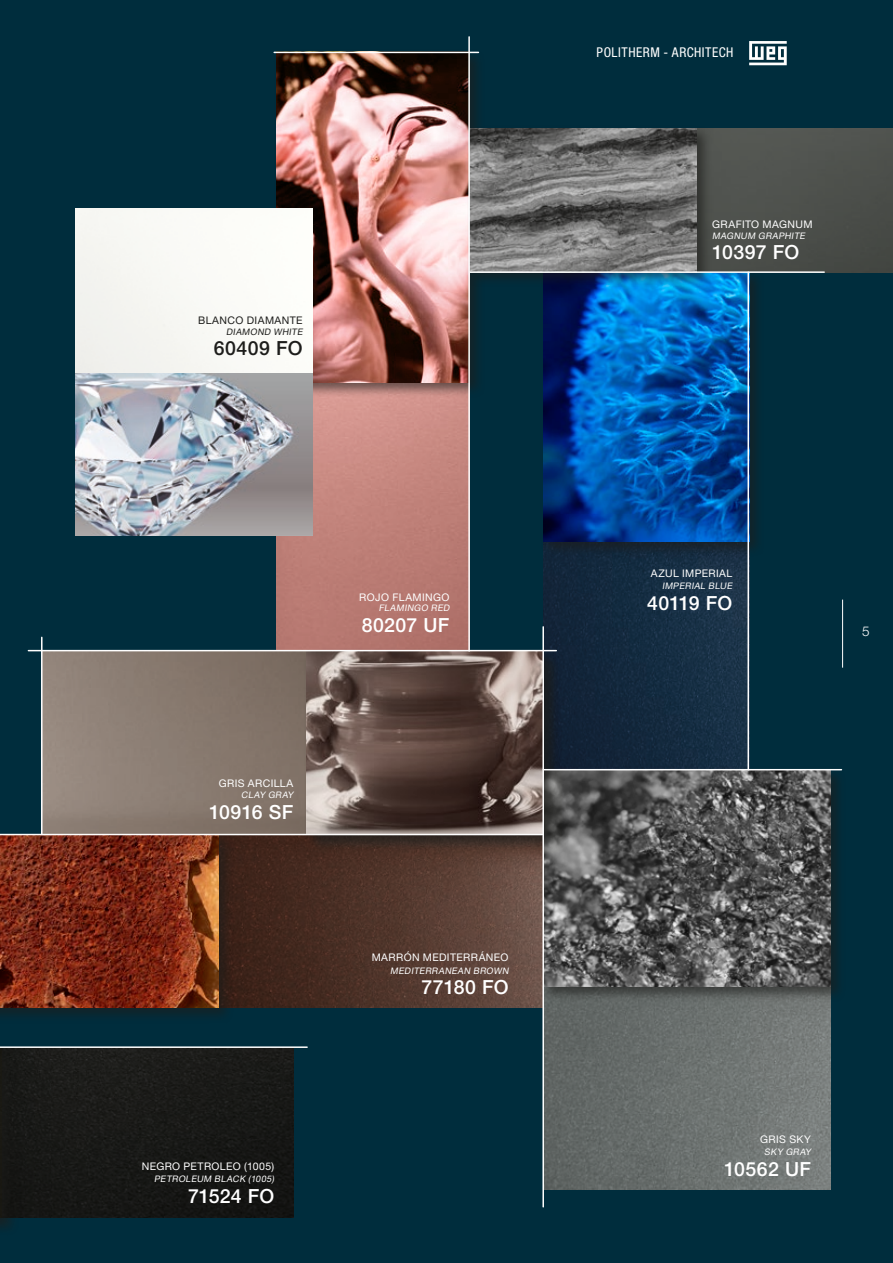
<style>
.page{position:relative;width:893px;height:1263px;background:#002d3d}
.page>*{position:absolute;margin:0;border:0;box-sizing:border-box;transform-origin:0 0}
.t1{font:500 19.5px "Helvetica Neue LT Pro";letter-spacing:.005em;color:#fff}
.t2{font:500 19.5px "Helvetica Neue LT Pro";letter-spacing:.025em;color:#1d1d1b}
.t3{font:condensed 13.5px "Helvetica Neue LT Pro";letter-spacing:.04em;color:#fff}
.t4{font:300 13.5px "Helvetica Neue LT Pro";color:#fff}
.t5{font:10.5px "Helvetica Neue LT Pro";letter-spacing:.035em;color:#fff}
.t6{font:10.5px "Helvetica Neue LT Pro";letter-spacing:.04em;color:#1d1d1b}
.t7{font:italic 9px "Helvetica Neue LT Pro";color:#fff}
.t8{font:italic 9px "Helvetica Neue LT Pro";color:#1d1d1b}
</style>
<div class="page">
<svg style="left:749px;top:41px;width:38px;height:24px"></svg>
<hr style="left:842px;top:600px;width:1px;height:68px;background:#fff">
<img style="left:276px;top:398px;width:192px;height:252px">
<img style="left:234px;top:835px;width:308px;height:173px">
<img style="left:43px;top:651px;width:261px;height:183px">
<div style="left:273px;top:49px;width:212px;height:349px;background:#1d1d1b;opacity:.6"></div>
<img style="left:544px;top:1002px;width:286px;height:187px">
<div style="left:15px;top:1048px;width:278px;height:169px;background:#181917"></div>
<div style="left:0;top:832px;width:234px;height:191px;background:#1d1d1b;opacity:.6"></div>
<div style="left:712px;top:129px;width:181px;height:143px;background:#4e514c"></div>
<img style="left:543px;top:557px;width:204px;height:210px">
<div style="left:540px;top:269px;width:224px;height:288px;background:#1d1d1b;opacity:.6"></div>
<div style="left:467px;top:126px;width:245px;height:161px;background:#1d1d1b;opacity:.6"></div>
<svg style="left:470px;top:129px;width:227px;height:142px;background:#747474"></svg>
<div style="left:540px;top:767px;width:305px;height:235px;background:#1d1d1b;opacity:.6"></div>
<img style="left:544px;top:770px;width:286px;height:217px">
<div style="left:304px;top:648px;width:255px;height:202px;background:#1d1d1b;opacity:.6"></div>
<svg style="left:0;top:835px;width:218px;height:172px;background:#7d2d18"></svg>
<div style="left:0;top:1049px;width:20px;height:187px;background:#1d1d1b"></div>
<hr style="left:0;top:1047px;width:1px;height:170px;background:#100d04">
<img style="left:276px;top:53px;width:192px;height:330px">
<div style="left:309px;top:653px;width:253px;height:200px;background:#1d1d1b;opacity:.75"></div>
<svg style="left:307px;top:651px;width:235px;height:183px;background:#6a5852"></svg>
<hr style="left:0;top:1046px;width:307px;height:2px;background:#fff">
<hr style="left:0;top:834px;width:542px;height:1px;background:#fff">
<hr style="left:543px;top:769px;width:298px;height:1px;background:#fff">
<hr style="left:470px;top:271px;width:354px;height:2px;background:#fff">
<hr style="left:274px;top:52px;width:204px;height:1px;background:#fff">
<hr style="left:28px;top:650px;width:528px;height:1px;background:#fff">
<hr style="left:41px;top:637px;width:2px;height:197px;background:#fff">
<hr style="left:747px;top:272px;width:2px;height:498px;background:#fff">
<hr style="left:542px;top:627px;width:2px;height:580px;background:#fff">
<hr style="left:468px;top:37px;width:2px;height:614px;background:#fff">
<img style="left:76px;top:372px;width:236px;height:163px">
<div style="left:76px;top:209px;width:236px;height:163px;background:#f9f9f5"></div>
<p class="t6" style="left:198px;top:314px;width:106px">BLANCO DIAMANTE</p>
<p class="t8" style="left:226px;top:326px;width:80px">DIAMOND WHITE</p>
<h1 class="t2" style="left:214px;top:337px;width:90px">60409 FO</h1>
<p class="t5" style="left:219px;top:777px;width:76px">GRIS ARCILLA</p>
<p class="t7" style="left:241px;top:789px;width:55px">CLAY GRAY</p>
<h1 class="t1" style="left:209px;top:800px;width:86px">10916 SF</h1>
<p class="t5" style="left:359px;top:590px;width:92px">ROJO FLAMINGO</p>
<p class="t7" style="left:379px;top:603px;width:74px">FLAMINGO RED</p>
<h1 class="t1" style="left:362px;top:613px;width:89px">80207 UF</h1>
<p class="t5" style="left:372px;top:951px;width:138px">MARRÓN MEDITERRÁNEO</p>
<p class="t7" style="left:390px;top:965px;width:121px">MEDITERRANEAN BROWN</p>
<h1 class="t1" style="left:421px;top:975px;width:89px">77180 FO</h1>
<p class="t5" style="left:142px;top:1159px;width:134px">NEGRO PETROLEO (1005)</p>
<p class="t7" style="left:154px;top:1173px;width:122px">PETROLEUM BLACK (1005)</p>
<h1 class="t1" style="left:188px;top:1184px;width:88px">71524 FO</h1>
<p class="t3" style="left:597px;top:45px;width:138px">POLITHERM - ARCHITECH</p>
<p class="t5" style="left:712px;top:218px;width:102px">GRAFITO MAGNUM</p>
<p class="t7" style="left:712px;top:230px;width:96px">MAGNUM GRAPHITE</p>
<h1 class="t1" style="left:712px;top:241px;width:89px">10397 FO</h1>
<p class="t5" style="left:651px;top:566px;width:83px">AZUL IMPERIAL</p>
<p class="t7" style="left:662px;top:580px;width:73px">IMPERIAL BLUE</p>
<h1 class="t1" style="left:647px;top:591px;width:87px">40119 FO</h1>
<p class="t4" style="left:862px;top:623px;width:9px">5</p>
<p class="t5" style="left:760px;top:1132px;width:52px">GRIS SKY</p>
<p class="t7" style="left:764px;top:1146px;width:50px">SKY GRAY</p>
<h1 class="t1" style="left:724px;top:1157px;width:88px">10562 UF</h1>
</div>
